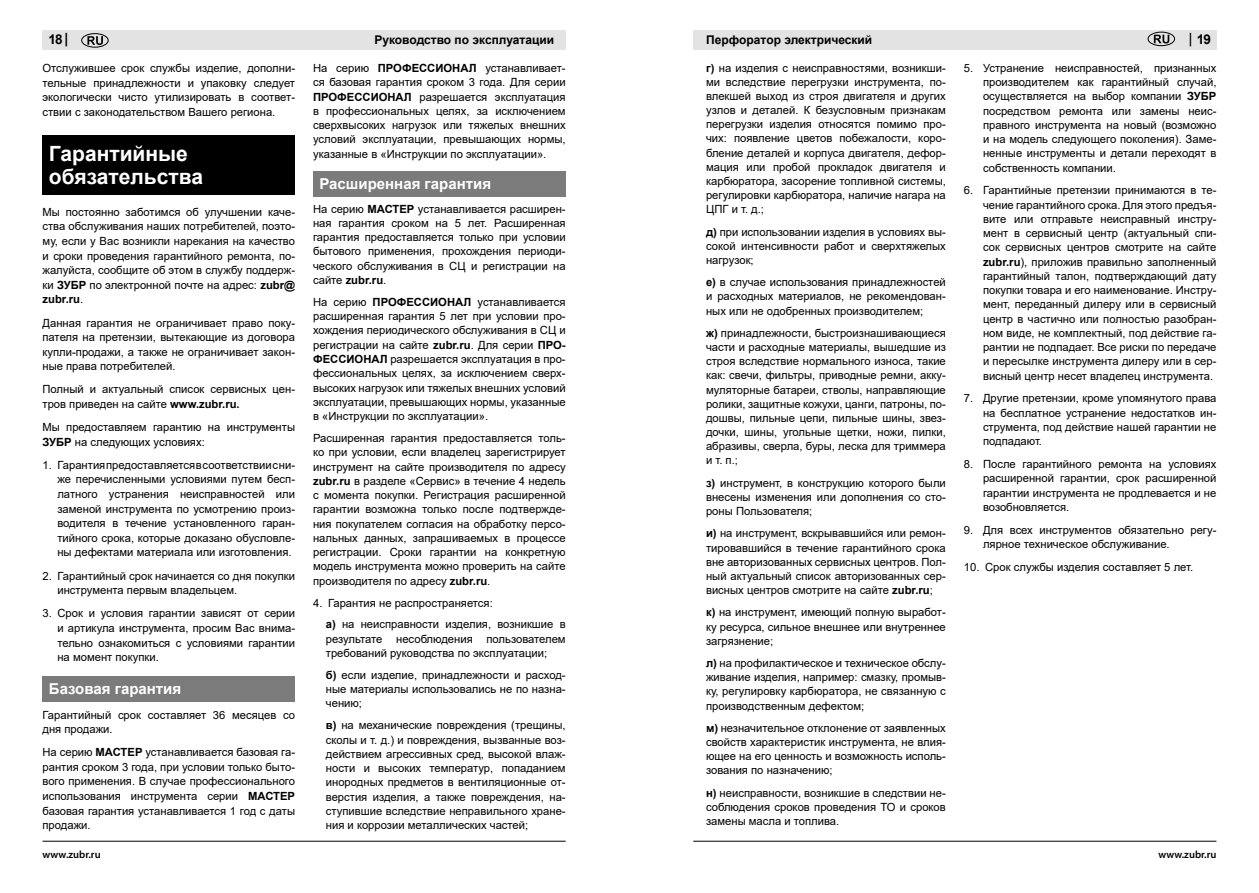
<style>
.page{position:relative;width:1259px;height:893px;background:#fff}
.page>*{position:absolute;margin:0;border:0;box-sizing:border-box;transform-origin:0 0}
.t1{font:700 21px/22.5px "Arial";color:#fff}
.t2{font:700 15px "Arial";color:#fff}
.t3{font:700 13.5px "Arial";color:#000}
.t4{font:700 12px "Arial";color:#000}
.t5{font:11.25px/14.2px "Arial";color:#000;text-align:justify}
.t6{font:600 10.5px "Myriad Pro";color:#000}
.s1{font-family:"Myriad Pro"}
.s2{font-family:"Myriad Pro";font-weight:600}
.s3{font-weight:700}
</style>
<div class="page">
<div style="left:693px;top:30px;width:523px;height:20px;background:#e3e3e3"></div>
<div style="left:43px;top:30px;width:523px;height:20px;background:#e3e3e3"></div>
<svg style="left:1153px;top:35px;width:16px;height:8px"></svg>
<div style="left:1147px;top:32px;width:28px;height:14px;border:1px solid #000;border-radius:50%"></div>
<svg style="left:87px;top:36px;width:16px;height:9px"></svg>
<div style="left:81px;top:33px;width:27px;height:15px;border:1px solid #000;border-radius:50%"></div>
<hr style="left:693px;top:841px;width:523px;height:1px;background:#000">
<hr style="left:43px;top:841px;width:523px;height:1px;background:#000">
<div style="left:43px;top:135px;width:252px;height:59px;background:#000"></div>
<div style="left:43px;top:676px;width:252px;height:25px;background:#7c7b7b"></div>
<div style="left:313px;top:171px;width:253px;height:26px;background:#7c7b7b"></div>
<p class="t3" style="left:48px;top:30px;width:21px">18 <span class="s1">|</span></p>
<p class="t4" style="left:706px;top:31px;width:167px">Перфоратор электрический</p>
<p class="t3" style="left:1189px;top:30px;width:24px"><span class="s2">|</span> 19</p>
<p class="t5" style="left:43px;top:61px;width:254px">Отслужившее срок службы изделие, дополни&shy;тельные принадлежности и упаковку следует экологически чисто утилизировать в соответ&shy;ствии с законодательством Вашего региона.</p>
<h1 class="t1" style="left:49px;top:143px;width:156px">Гарантийные обязательства</h1>
<p class="t5" style="left:43px;top:204px;width:254px">Мы постоянно заботимся об улучшении каче&shy;ства обслуживания наших потребителей, поэто&shy;му, если у Вас возникли нарекания на качество и сроки проведения гарантийного ремонта, по&shy;жалуйста, сообщите об этом в службу поддерж&shy;ки <span class="s3">ЗУБР</span> по электронной почте на адрес: <span class="s3">zubr@ zubr.ru</span>.</p>
<p class="t5" style="left:43px;top:315px;width:254px">Данная гарантия не ограничивает право поку&shy;пателя на претензии, вытекающие из договора купли-продажи, а также не ограничивает закон&shy;ные права потребителей.</p>
<p class="t5" style="left:43px;top:382px;width:254px">Полный и актуальный список сервисных цен&shy;тров приведен на сайте <span class="s3">www.zubr.ru.</span></p>
<p class="t5" style="left:43px;top:420px;width:254px">Мы предоставляем гарантию на инструменты<br><span class="s3">ЗУБР</span> на следующих условиях:</p>
<p class="t5" style="left:57px;top:458px;width:239px;text-indent:-15px">1. Гарантия предоставляется в соответствии с ни&shy;же перечисленными условиями путем бесп&shy;латного устранения неисправностей или заменой инструмента по усмотрению произ&shy;водителя в течение установленного гаран&shy;тийного срока, которые доказано обусловле&shy;ны дефектами материала или изготовления.</p>
<p class="t5" style="left:57px;top:568px;width:239px;text-indent:-15px">2. Гарантийный срок начинается со дня покупки инструмента первым владельцем.</p>
<p class="t5" style="left:57px;top:606px;width:239px;text-indent:-15px">3. Срок и условия гарантии зависят от серии и артикула инструмента, просим Вас внима&shy;тельно ознакомиться с условиями гарантии на момент покупки.</p>
<h2 class="t2" style="left:49px;top:678px;width:134px">Базовая гарантия</h2>
<p class="t5" style="left:43px;top:707px;width:254px">Гарантийный срок составляет 36 месяцев со дня продажи.</p>
<p class="t5" style="left:43px;top:745px;width:254px">На серию <span class="s3">МАСТЕР</span> устанавливается базовая га&shy;рантия сроком 3 года, при условии только быто&shy;вого применения. В случае профессионального использования инструмента серии <span class="s3">МАСТЕР </span>базовая гарантия устанавливается 1 год с даты продажи.</p>
<p class="t4" style="left:374px;top:31px;width:181px">Руководство по эксплуатации</p>
<p class="t5" style="left:983px;top:61px;width:235px;text-indent:-19px">5. Устранение неисправностей, признанных производителем как гарантийный случай, осуществляется на выбор компании <span class="s3">ЗУБР </span>посредством ремонта или замены неис&shy;правного инструмента на новый (возможно и на модель следующего поколения). Заме&shy;ненные инструменты и детали переходят в собственность компании.</p>
<p class="t5" style="left:983px;top:183px;width:235px;text-indent:-19px">6. Гарантийные претензии принимаются в те&shy;чение гарантийного срока. Для этого предъя&shy;вите или отправьте неисправный инстру&shy;мент в сервисный центр (актуальный спи&shy;сок сервисных центров смотрите на сайте <span class="s3">zubr.ru</span>), приложив правильно заполненный гарантийный талон, подтверждающий дату покупки товара и его наименование. Инстру&shy;мент, переданный дилеру или в сервисный центр в частично или полностью разобран&shy;ном виде, не комплектный, под действие га&shy;рантии не подпадает. Все риски по передаче и пересылке инструмента дилеру или в сер&shy;висный центр несет владелец инструмента.</p>
<p class="t5" style="left:983px;top:391px;width:235px;text-indent:-19px">7. Другие претензии, кроме упомянутого права на бесплатное устранение недостатков ин&shy;струмента, под действие нашей гарантии не подпадают.</p>
<p class="t5" style="left:983px;top:457px;width:235px;text-indent:-19px">8. После гарантийного ремонта на условиях расширенной гарантии, срок расширенной гарантии инструмента не продлевается и не возобновляется.</p>
<p class="t5" style="left:983px;top:522px;width:235px;text-indent:-19px">9. Для всех инструментов обязательно регу&shy;лярное техническое обслуживание.</p>
<p class="t5" style="left:964px;top:559px;width:231px">10. Срок службы изделия составляет 5 лет.</p>
<p class="t5" style="left:706px;top:61px;width:241px"><span class="s3">г)</span> на изделия с неисправностями, возникши&shy;ми вследствие перегрузки инструмента, по&shy;влекшей выход из строя двигателя и других узлов и деталей. К безусловным признакам перегрузки изделия относятся помимо про&shy;чих: появление цветов побежалости, коро&shy;бление деталей и корпуса двигателя, дефор&shy;мация или пробой прокладок двигателя и карбюратора, засорение топливной системы, регулировки карбюратора, наличие нагара на ЦПГ и т. д.;</p>
<p class="t5" style="left:706px;top:224px;width:241px"><span class="s3">д)</span> при использовании изделия в условиях вы&shy;сокой интенсивности работ и сверхтяжелых нагрузок;</p>
<p class="t5" style="left:706px;top:275px;width:241px"><span class="s3">е)</span> в случае использования принадлежностей и расходных материалов, не рекомендован&shy;ных или не одобренных производителем;</p>
<p class="t5" style="left:706px;top:326px;width:241px"><span class="s3">ж)</span> принадлежности, быстроизнашивающиеся части и расходные материалы, вышедшие из строя вследствие нормального износа, такие как: свечи, фильтры, приводные ремни, акку&shy;муляторные батареи, стволы, направляющие ролики, защитные кожухи, цанги, патроны, по&shy;дошвы, пильные цепи, пильные шины, звез&shy;дочки, шины, угольные щетки, ножи, пилки, абразивы, сверла, буры, леска для триммера и т. п.;</p>
<p class="t5" style="left:706px;top:476px;width:241px"><span class="s3">з)</span> инструмент, в конструкцию которого были внесены изменения или дополнения со сто&shy;роны Пользователя;</p>
<p class="t5" style="left:706px;top:526px;width:241px"><span class="s3">и)</span> на инструмент, вскрывавшийся или ремон&shy;тировавшийся в течение гарантийного срока вне авторизованных сервисных центров. Пол&shy;ный актуальный список авторизованных сер&shy;висных центров смотрите на сайте <span class="s3">zubr.ru</span>;</p>
<p class="t5" style="left:706px;top:605px;width:241px"><span class="s3">к)</span> на инструмент, имеющий полную выработ&shy;ку ресурса, сильное внешнее или внутреннее загрязнение;</p>
<p class="t5" style="left:706px;top:656px;width:241px"><span class="s3">л)</span> на профилактическое и техническое обслу&shy;живание изделия, например: смазку, промыв&shy;ку, регулировку карбюратора, не связанную с производственным дефектом;</p>
<p class="t5" style="left:706px;top:721px;width:241px"><span class="s3">м)</span> незначительное отклонение от заявленных свойств характеристик инструмента, не влия&shy;ющее на его ценность и возможность исполь&shy;зования по назначению;</p>
<p class="t5" style="left:706px;top:786px;width:241px"><span class="s3">н)</span> неисправности, возникшие в следствии не&shy;соблюдения сроков проведения ТО и сроков замены масла и топлива.</p>
<p class="t5" style="left:313px;top:61px;width:254px">На серию <span class="s3">ПРОФЕССИОНАЛ</span> устанавливает&shy;ся базовая гарантия сроком 3 года. Для серии <span class="s3">ПРОФЕССИОНАЛ</span> разрешается эксплуатация в профессиональных целях, за исключением сверхвысоких нагрузок или тяжелых внешних условий эксплуатации, превышающих нормы, указанные в «Инструкции по эксплуатации».</p>
<h2 class="t2" style="left:319px;top:174px;width:173px">Расширенная гарантия</h2>
<p class="t5" style="left:313px;top:202px;width:254px">На серию <span class="s3">МАСТЕР</span> устанавливается расширен&shy;ная гарантия сроком на 5 лет. Расширенная гарантия предоставляется только при условии бытового применения, прохождения периоди&shy;ческого обслуживания в СЦ и регистрации на сайте <span class="s3">zubr.ru</span>.</p>
<p class="t5" style="left:313px;top:295px;width:254px">На серию <span class="s3">ПРОФЕССИОНАЛ</span> устанавливается расширенная гарантия 5 лет при условии про&shy;хождения периодического обслуживания в СЦ и регистрации на сайте <span class="s3">zubr.ru</span>. Для серии <span class="s3">ПРО-ФЕССИОНАЛ</span> разрешается эксплуатация в про&shy;фессиональных целях, за исключением сверх&shy;высоких нагрузок или тяжелых внешних условий эксплуатации, превышающих нормы, указанные в «Инструкции по эксплуатации».</p>
<p class="t5" style="left:313px;top:431px;width:254px">Расширенная гарантия предоставляется толь&shy;ко при условии, если владелец зарегистрирует инструмент на сайте производителя по адресу <span class="s3">zubr.ru</span> в разделе «Сервис» в течение 4 недель с момента покупки. Регистрация расширенной гарантии возможна только после подтвержде&shy;ния покупателем согласия на обработку персо&shy;нальных данных, запрашиваемых в процессе регистрации. Сроки гарантии на конкретную модель инструмента можно проверить на сайте производителя по адресу <span class="s3">zubr.ru</span>.</p>
<p class="t5" style="left:326px;top:592px;width:241px;line-height:21.9px;text-indent:-13px">4. Гарантия не распространяется:<br><span class="s3">а)</span> на неисправности изделия, возникшие в</p>
<p class="t5" style="left:326px;top:632px;width:241px">результате несоблюдения пользователем требований руководства по эксплуатации;</p>
<p class="t5" style="left:326px;top:668px;width:241px"><span class="s3">б)</span> если изделие, принадлежности и расход&shy;ные материалы использовались не по назна&shy;чению;</p>
<p class="t5" style="left:326px;top:718px;width:241px"><span class="s3">в)</span> на механические повреждения (трещины, сколы и т. д.) и повреждения, вызванные воз&shy;действием агрессивных сред, высокой влаж&shy;ности и высоких температур, попаданием инородных предметов в вентиляционные от&shy;верстия изделия, а также повреждения, на&shy;ступившие вследствие неправильного хране&shy;ния и коррозии металлических частей;</p>
<p class="t6" style="left:43px;top:847px;width:60px">www.zubr.ru</p>
<p class="t6" style="left:1158px;top:847px;width:60px">www.zubr.ru</p>
</div>
